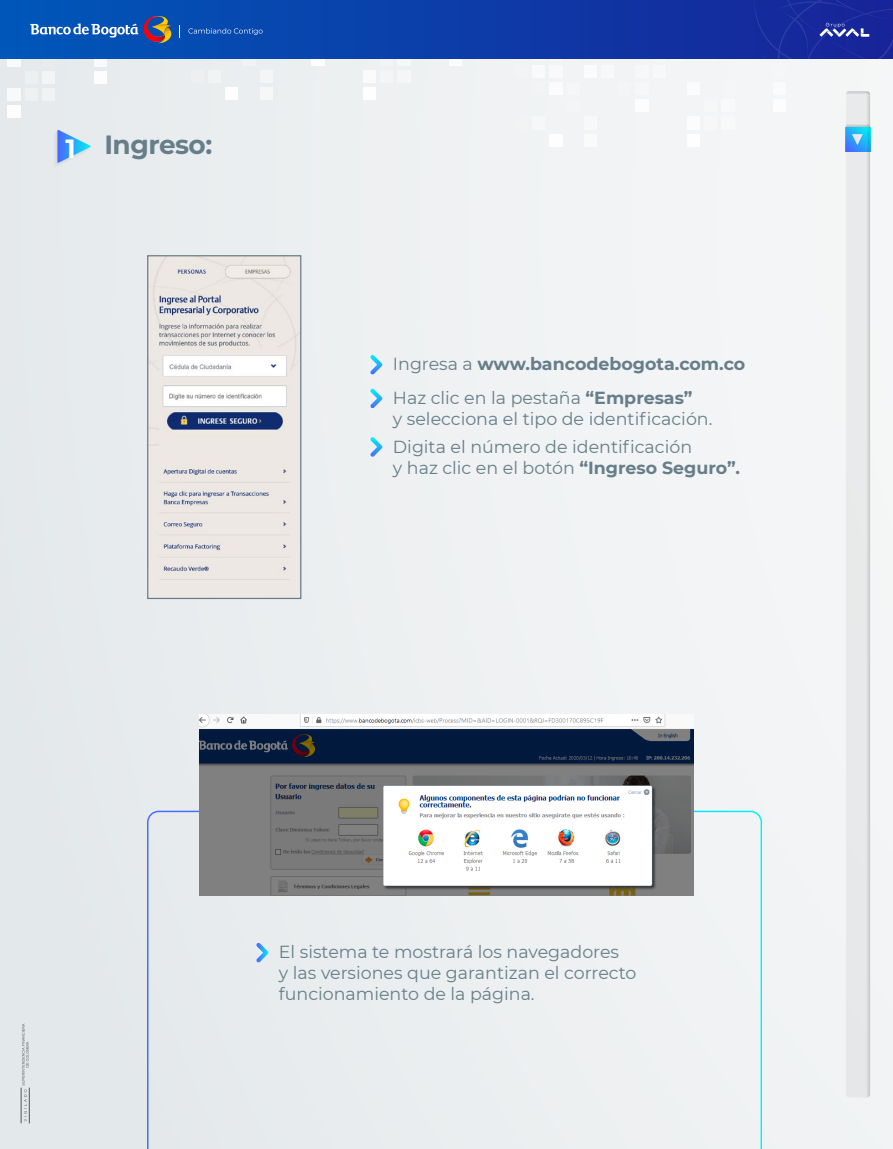
<style>
.page{position:relative;width:893px;height:1149px;background:#fff}
.page>*{position:absolute;margin:0;border:0;box-sizing:border-box;transform-origin:0 0}
.t1{font:700 26.4px "Montserrat";letter-spacing:-.02em;color:#667e89}
.t2{font:17.4px/20.9px "Montserrat";color:#667e89}
.t3{font:700 17.4px/33.8px "Montserrat";color:#667e89}
.s1{color:#fff}
.s2{font-weight:400}
.s3{font-weight:700}
</style>
<div class="page">
<div style="left:0;top:0;width:893px;height:1148px;background:#edf0f1"></div>
<svg style="left:147px;top:810px;width:615px;height:338px"></svg>
<svg style="left:515px;top:58px;width:219px;height:88px"></svg>
<svg style="left:450px;top:58px;width:12px;height:7px"></svg>
<div style="left:0;top:0;width:893px;height:58px;background:#0f36a4"></div>
<svg style="left:188px;top:1px;width:222px;height:99px"></svg>
<svg style="left:0;top:2px;width:181px;height:116px"></svg>
<svg style="left:22px;top:1023px;width:7px;height:98px"></svg>
<hr style="left:21px;top:1087px;width:1px;height:35px;background:#666">
<hr style="left:29px;top:1087px;width:1px;height:35px;background:#666">
<svg style="left:754px;top:0;width:139px;height:1097px"></svg>
<svg style="left:370px;top:355px;width:12px;height:19px"></svg>
<svg style="left:370px;top:388px;width:12px;height:20px"></svg>
<svg style="left:370px;top:437px;width:12px;height:20px"></svg>
<img style="left:149px;top:257px;width:150px;height:340px">
<div style="left:147px;top:255px;width:154px;height:344px;border:1px solid #667e89"></div>
<svg style="left:256px;top:942px;width:12px;height:20px"></svg>
<img style="left:200px;top:714px;width:493px;height:181px">
<svg style="left:53px;top:130px;width:38px;height:38px"></svg>
<h1 class="t1" style="left:65px;top:125px;width:148px"><span class="s1">1</span> Ingreso:</h1>
<p class="t3" style="left:393px;top:346px;width:354px"><span class="s2">Ingresa a</span> www.bancodebogota.com.co<br><span class="s2">Haz clic en la pestaña</span> “Empresas”</p>
<p class="t2" style="left:393px;top:404px;width:321px;line-height:27.6px">y selecciona el tipo de identificación.<br>Digita el número de identificación</p>
<p class="t2" style="left:393px;top:456px;width:349px">y haz clic en el botón <span class="s3">“Ingreso Seguro”.</span></p>
<p class="t2" style="left:279px;top:940px;width:359px">El sistema te mostrará los navegadores<br>y las versiones que garantizan el correcto funcionamiento de la página.</p>
</div>
